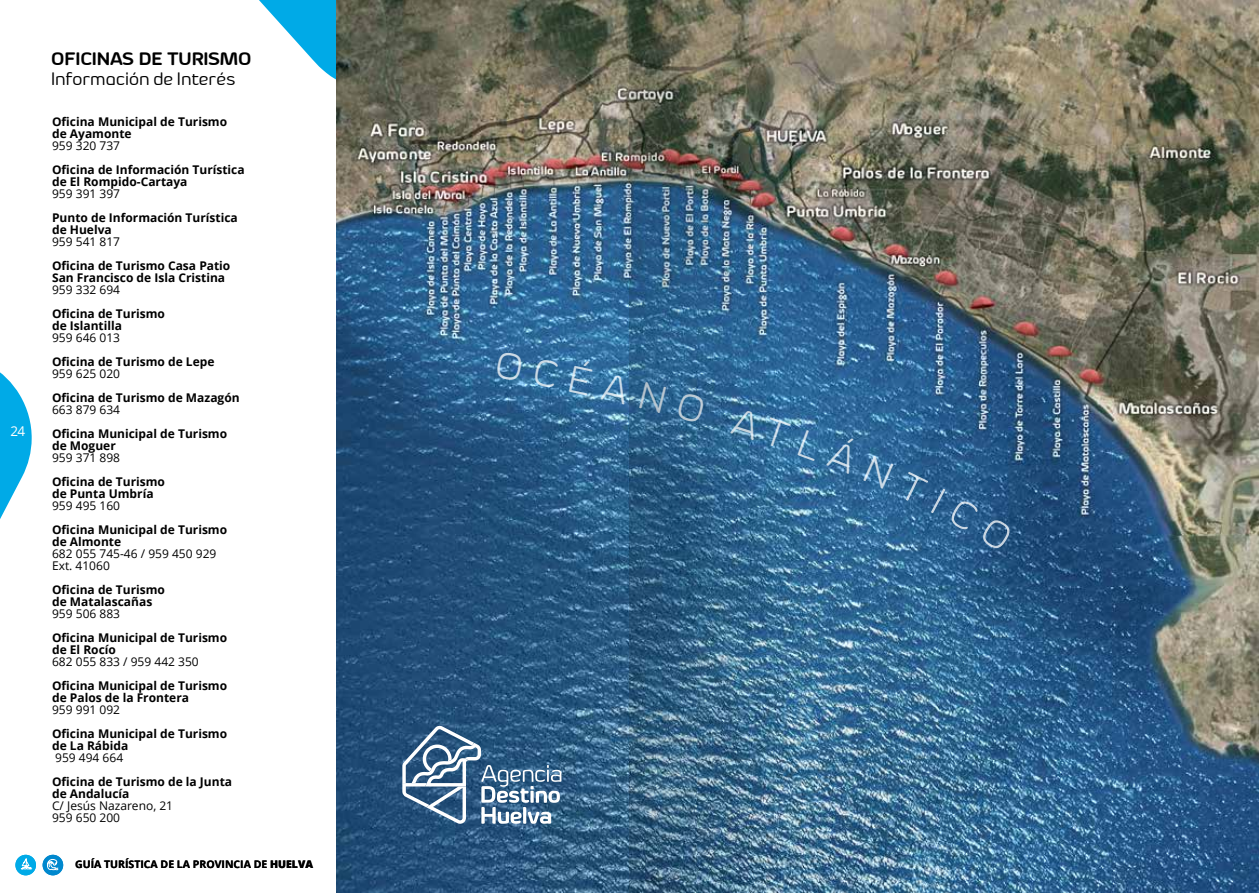
<style>
.page{position:relative;width:1259px;height:893px;background:#fff}
.page>*{position:absolute;margin:0;border:0;box-sizing:border-box;transform-origin:0 0}
.t1{font:18px "Byom";color:#000}
.t2{font:700 18px "Byom";color:#000}
.t3{font:13.5px "Open Sans";color:#fff}
.t4{font:700 12px/12px "Open Sans";color:#000}
.t5{font:12px/12px "Open Sans";color:#000}
.t6{font:700 10.5px "Open Sans";color:#000}
.s1{font-weight:800}
</style>
<div class="page">
<svg style="left:259px;top:0;width:77px;height:80px;fill:#00aae7"></svg>
<img style="left:336px;top:0;width:923px;height:893px">
<svg style="left:402px;top:725px;width:159px;height:99px;background:#577a9a"></svg>
<div style="left:15px;top:855px;width:21px;height:20px;background:#00aae7;border-radius:50%"></div>
<svg style="left:21px;top:858px;width:11px;height:11px"></svg>
<div style="left:43px;top:855px;width:20px;height:20px;background:#0088ce;border-radius:50%"></div>
<svg style="left:47px;top:859px;width:12px;height:11px"></svg>
<svg style="left:0;top:372px;width:32px;height:147px"></svg>
<img style="left:629px;top:0;width:227px;height:893px">
<svg style="left:495px;top:351px;width:28px;height:31px"></svg>
<svg style="left:533px;top:358px;width:25px;height:31px"></svg>
<svg style="left:569px;top:359px;width:25px;height:37px"></svg>
<svg style="left:601px;top:373px;width:29px;height:31px"></svg>
<svg style="left:639px;top:382px;width:27px;height:31px"></svg>
<svg style="left:676px;top:391px;width:29px;height:33px"></svg>
<svg style="left:730px;top:407px;width:61px;height:43px;background:#3c76a2"></svg>
<svg style="left:797px;top:430px;width:216px;height:122px;background:#326997"></svg>
<p class="t3" style="left:10px;top:422px;width:16px">24</p>
<h1 class="t2" style="left:51px;top:48px;width:202px">OFICINAS DE TURISMO</h1>
<h1 class="t1" style="left:51px;top:68px;width:186px">Información de Interés</h1>
<p class="t4" style="left:52px;top:115px;width:177px">Oficina Municipal de Turismo de Ayamonte</p>
<p class="t5" style="left:52px;top:139px;width:70px">959 320 737</p>
<p class="t4" style="left:52px;top:163px;width:194px">Oficina de Información Turística de El Rompido-Cartaya</p>
<p class="t5" style="left:52px;top:187px;width:70px">959 391 397</p>
<p class="t4" style="left:52px;top:211px;width:187px">Punto de Información Turística de Huelva</p>
<p class="t5" style="left:52px;top:235px;width:70px">959 541 817</p>
<p class="t4" style="left:52px;top:259px;width:180px">Oficina de Turismo Casa Patio<br>San Francisco de Isla Cristina</p>
<p class="t5" style="left:52px;top:283px;width:70px">959 332 694</p>
<p class="t4" style="left:52px;top:307px;width:114px">Oficina de Turismo de Islantilla</p>
<p class="t5" style="left:52px;top:331px;width:70px">959 646 013</p>
<p class="t4" style="left:52px;top:355px;width:164px">Oficina de Turismo de Lepe</p>
<p class="t5" style="left:52px;top:367px;width:70px">959 625 020</p>
<p class="t4" style="left:52px;top:391px;width:189px">Oficina de Turismo de Mazagón</p>
<p class="t5" style="left:52px;top:403px;width:70px">663 879 634</p>
<p class="t4" style="left:52px;top:427px;width:177px">Oficina Municipal de Turismo de Moguer</p>
<p class="t5" style="left:52px;top:451px;width:70px">959 371 898</p>
<p class="t4" style="left:52px;top:475px;width:114px">Oficina de Turismo de Punta Umbría</p>
<p class="t5" style="left:52px;top:499px;width:70px">959 495 160</p>
<p class="t4" style="left:52px;top:523px;width:177px">Oficina Municipal de Turismo de Almonte</p>
<p class="t5" style="left:52px;top:547px;width:166px">682 055 745-46 / 959 450 929<br>Ext. 41060</p>
<p class="t4" style="left:52px;top:583px;width:114px">Oficina de Turismo de Matalascañas</p>
<p class="t5" style="left:52px;top:607px;width:70px">959 506 883</p>
<p class="t4" style="left:52px;top:631px;width:177px">Oficina Municipal de Turismo de El Rocío</p>
<p class="t5" style="left:52px;top:655px;width:148px">682 055 833 / 959 442 350</p>
<p class="t4" style="left:52px;top:679px;width:177px">Oficina Municipal de Turismo de Palos de la Frontera</p>
<p class="t5" style="left:52px;top:703px;width:70px">959 991 092</p>
<p class="t4" style="left:52px;top:727px;width:177px">Oficina Municipal de Turismo de La Rábida</p>
<p class="t5" style="left:55px;top:751px;width:70px">959 494 664</p>
<p class="t4" style="left:52px;top:775px;width:182px">Oficina de Turismo de la Junta de Andalucía</p>
<p class="t5" style="left:52px;top:799px;width:123px">C/ Jesús Nazareno, 21<br>959 650 200</p>
<p class="t6" style="left:75px;top:857px;width:239px">GUÍA TURÍSTICA DE LA PROVINCIA DE <span class="s1">HUELVA</span></p>
</div>
